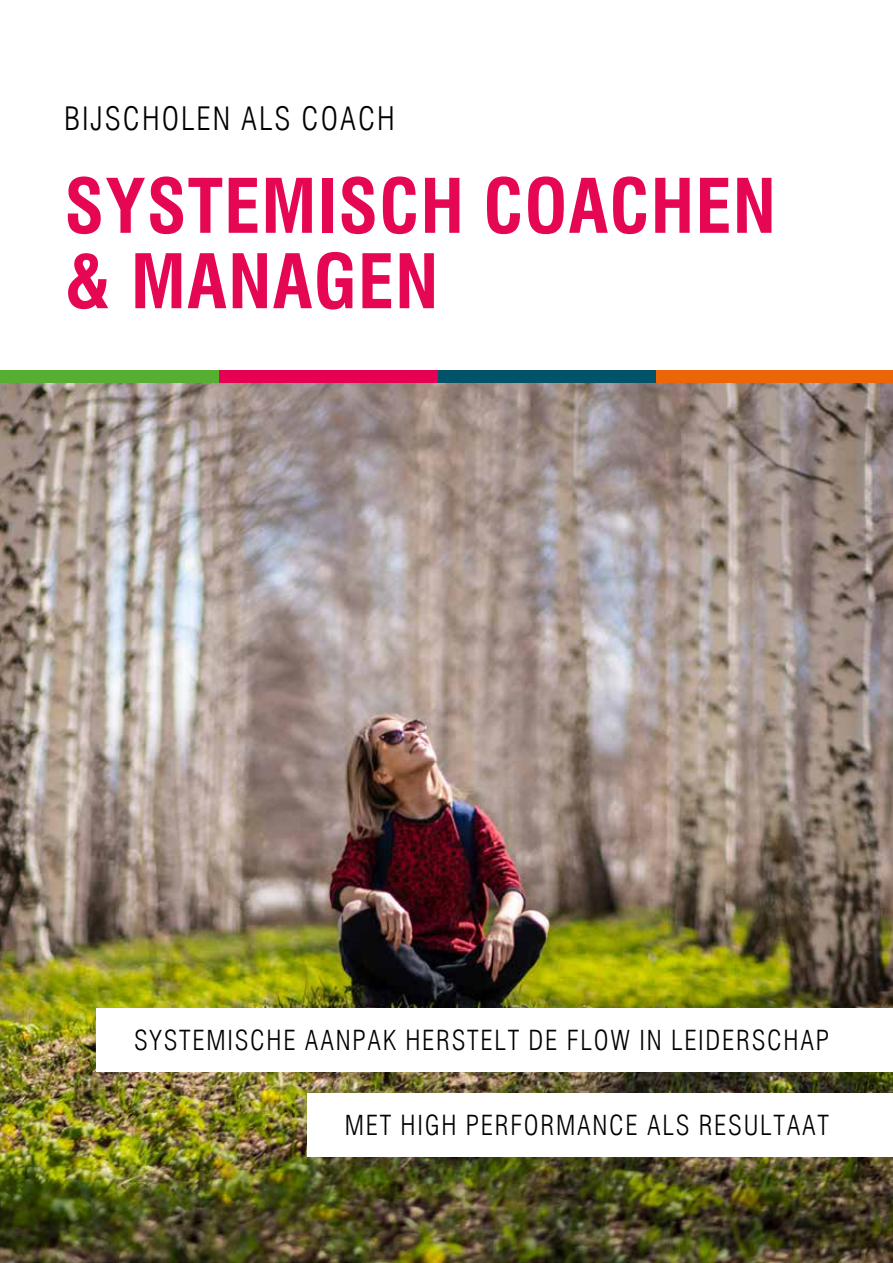
<style>
.page{position:relative;width:893px;height:1263px;background:#fff}
.page>*{position:absolute;margin:0;border:0;box-sizing:border-box;transform-origin:0 0}
.t1{font:700 condensed 73.05px/75.4px "Swiss 721 BT";letter-spacing:.015em;color:#e50654}
.t2{font:300 condensed 31.5px "Swiss 721 BT";letter-spacing:.065em;color:#000}
.t3{font:300 condensed 27px "Swiss 721 BT";letter-spacing:.065em;color:#000}
</style>
<div class="page">
<img style="left:0;top:383px;width:893px;height:880px">
<div style="left:0;top:370px;width:219px;height:13px;background:#56af31"></div>
<div style="left:438px;top:370px;width:218px;height:13px;background:#005368"></div>
<div style="left:219px;top:370px;width:219px;height:13px;background:#e50053"></div>
<div style="left:656px;top:370px;width:237px;height:13px;background:#ec6608"></div>
<div style="left:307px;top:1093px;width:586px;height:64px;background:#fff"></div>
<div style="left:97px;top:1008px;width:796px;height:63px;background:#fff"></div>
<p class="t2" style="left:64px;top:99px;width:332px">BIJSCHOLEN ALS COACH</p>
<h1 class="t1" style="left:64px;top:169px;width:714px">SYSTEMISCH COACHEN &amp; MANAGEN</h1>
<p class="t3" style="left:134px;top:1024px;width:696px">SYSTEMISCHE AANPAK HERSTELT DE FLOW IN LEIDERSCHAP</p>
<p class="t3" style="left:345px;top:1109px;width:486px">MET HIGH PERFORMANCE ALS RESULTAAT</p>
</div>
